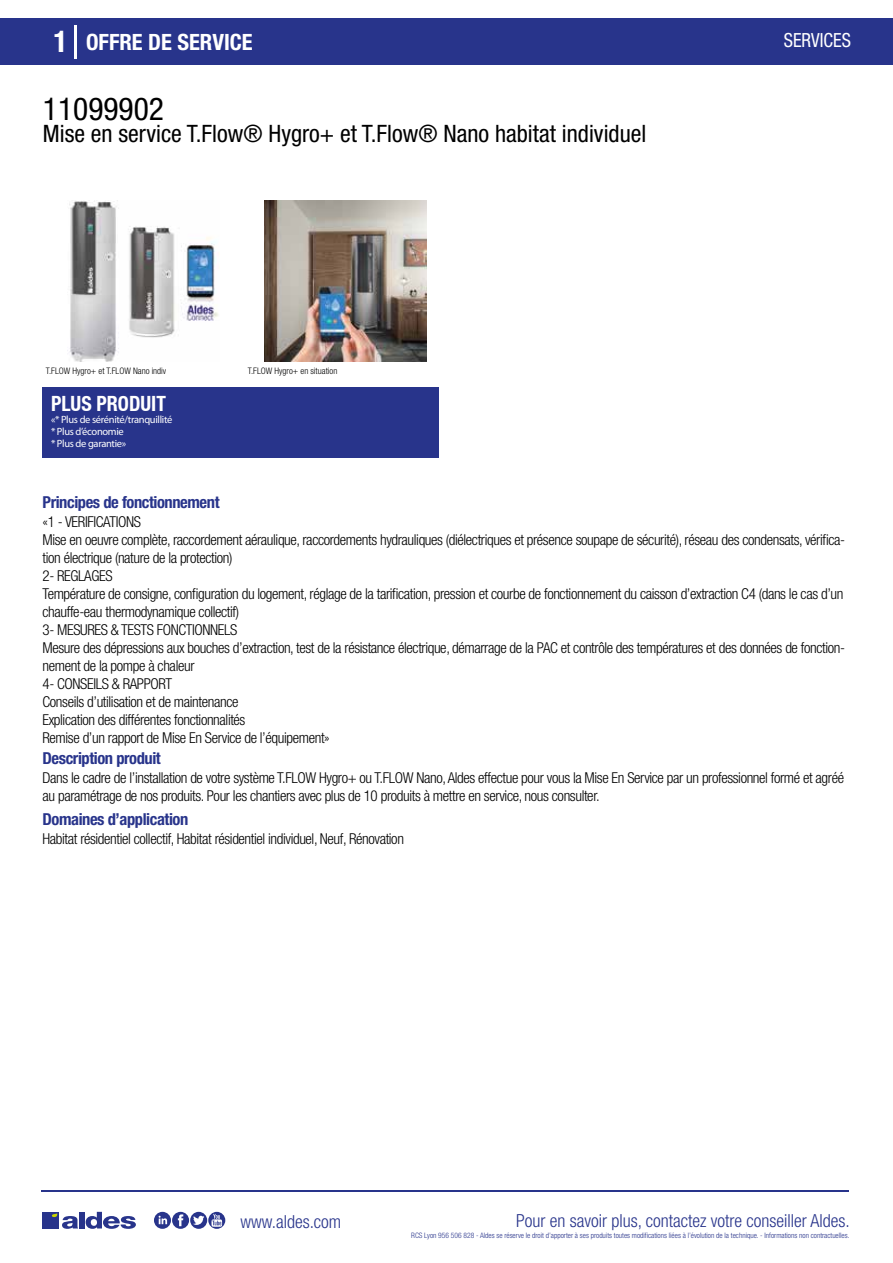
<style>
.page{position:relative;width:893px;height:1263px;background:#fff}
.page>*{position:absolute;margin:0;border:0;box-sizing:border-box;transform-origin:0 0}
.t1{font:condensed 31.5px "Helvetica Neue LT Std";color:#000}
.t2{font:condensed 24px "Helvetica Neue LT Std";color:#000}
.t3{font:700 condensed 22.5px "Helvetica Neue LT Std";color:#fff}
.t4{font:700 condensed 21px "Helvetica Neue";color:#fff;scale:.95 1}
.t5{font:condensed 19.5px "Helvetica Neue LT Std";color:#fff;scale:.95 1}
.t6{font:300 condensed 18px "Helvetica Neue";color:#28348b}
.t7{font:700 condensed 16.5px "Helvetica Neue LT Std";letter-spacing:-.025em;color:#28348b}
.t8{font:300 condensed 15px/18px "Helvetica Neue LT Std";letter-spacing:-.025em;color:#000}
.t9{font:10.5px/12px "Myriad Pro";letter-spacing:-.03em;color:#fff}
.t10{font:300 condensed 9px "Helvetica Neue";color:#000}
.t11{font:300 condensed 7.5px "Helvetica Neue";color:#28348b}
.s1{font-size:30px}
</style>
<div class="page">
<div style="left:0;top:18px;width:893px;height:46px;background:#28348b"></div>
<div style="left:43px;top:387px;width:396px;height:70px;background:#28348b"></div>
<hr style="left:74px;top:25px;width:2px;height:33px;background:#fff">
<svg style="left:67px;top:200px;width:360px;height:162px"></svg>
<img style="left:68px;top:200px;width:151px;height:162px">
<img style="left:265px;top:200px;width:161px;height:162px">
<hr style="left:41px;top:1190px;width:808px;height:1px;background:#28348b">
<svg style="left:154px;top:1212px;width:71px;height:17px"></svg>
<div style="left:42px;top:1212px;width:17px;height:16px;background:#28348b"></div>
<div style="left:79px;top:1212px;width:5px;height:16px;background:#28348b"></div>
<svg style="left:86px;top:1212px;width:50px;height:17px"></svg>
<svg style="left:52px;top:1213px;width:26px;height:16px"></svg>
<h3 class="t3" style="left:54px;top:28px;width:201px"><span class="s1">1</span> OFFRE DE SERVICE</h3>
<h3 class="t5" style="left:784px;top:29px;width:72px">SERVICES</h3>
<h1 class="t1" style="left:43px;top:91px;width:122px">11099902</h1>
<h2 class="t2" style="left:43px;top:120px;width:605px">Mise en service T.Flow® Hygro+ et T.Flow® Nano habitat individuel</h2>
<p class="t10" style="left:46px;top:365px;width:122px">T.FLOW Hygro+ et T.FLOW Nano indiv</p>
<p class="t10" style="left:248px;top:365px;width:91px">T.FLOW Hygro+ en situation</p>
<p class="t10" style="left:73px;top:365px;width:18px">Nano</p>
<h3 class="t4" style="left:51px;top:391px;width:122px">PLUS PRODUIT</h3>
<p class="t9" style="left:51px;top:413px;width:123px">«* Plus de sérénité/tranquillité * Plus d’économie<br>* Plus de garantie»</p>
<p class="t7" style="left:43px;top:492px;width:179px">Principes de fonctionnement</p>
<p class="t8" style="left:43px;top:513px;width:804px">«1 - VERIFICATIONS<br>Mise en oeuvre complète, raccordement aéraulique, raccordements hydrauliques (diélectriques et présence soupape de sécurité), réseau des condensats, vérifica&shy;tion électrique (nature de la protection)<br>2- REGLAGES<br>Température de consigne, configuration du logement, réglage de la tarification, pression et courbe de fonctionnement du caisson d’extraction C4 (dans le cas d’un chauffe-eau thermodynamique collectif)<br>3- MESURES &amp; TESTS FONCTIONNELS<br>Mesure des dépressions aux bouches d’extraction, test de la résistance électrique, démarrage de la PAC et contrôle des températures et des données de fonction&shy;nement de la pompe à chaleur<br>4- CONSEILS &amp; RAPPORT<br>Conseils d’utilisation et de maintenance<br>Explication des différentes fonctionnalités<br>Remise d’un rapport de Mise En Service de l’équipement»</p>
<p class="t8" style="left:43px;top:769px;width:803px">Dans le cadre de l’installation de votre système T.FLOW Hygro+ ou T.FLOW Nano, Aldes effectue pour vous la Mise En Service par un professionnel formé et agréé au paramétrage de nos produits. Pour les chantiers avec plus de 10 produits à mettre en service, nous consulter.</p>
<p class="t8" style="left:43px;top:830px;width:363px">Habitat résidentiel collectif, Habitat résidentiel individuel, Neuf, Rénovation</p>
<p class="t7" style="left:43px;top:748px;width:120px">Description produit</p>
<p class="t7" style="left:43px;top:809px;width:147px">Domaines d’application</p>
<p class="t6" style="left:240px;top:1211px;width:102px">www.aldes.com</p>
<p class="t6" style="left:516px;top:1211px;width:335px">Pour en savoir plus, contactez votre conseiller Aldes.</p>
<p class="t11" style="left:411px;top:1230px;width:440px">RCS Lyon 956 506 828 - Aldes se réserve le droit d’apporter à ses produits toutes modifications liées à l’évolution de la technique. - Informations non contractuelles.</p>
</div>
